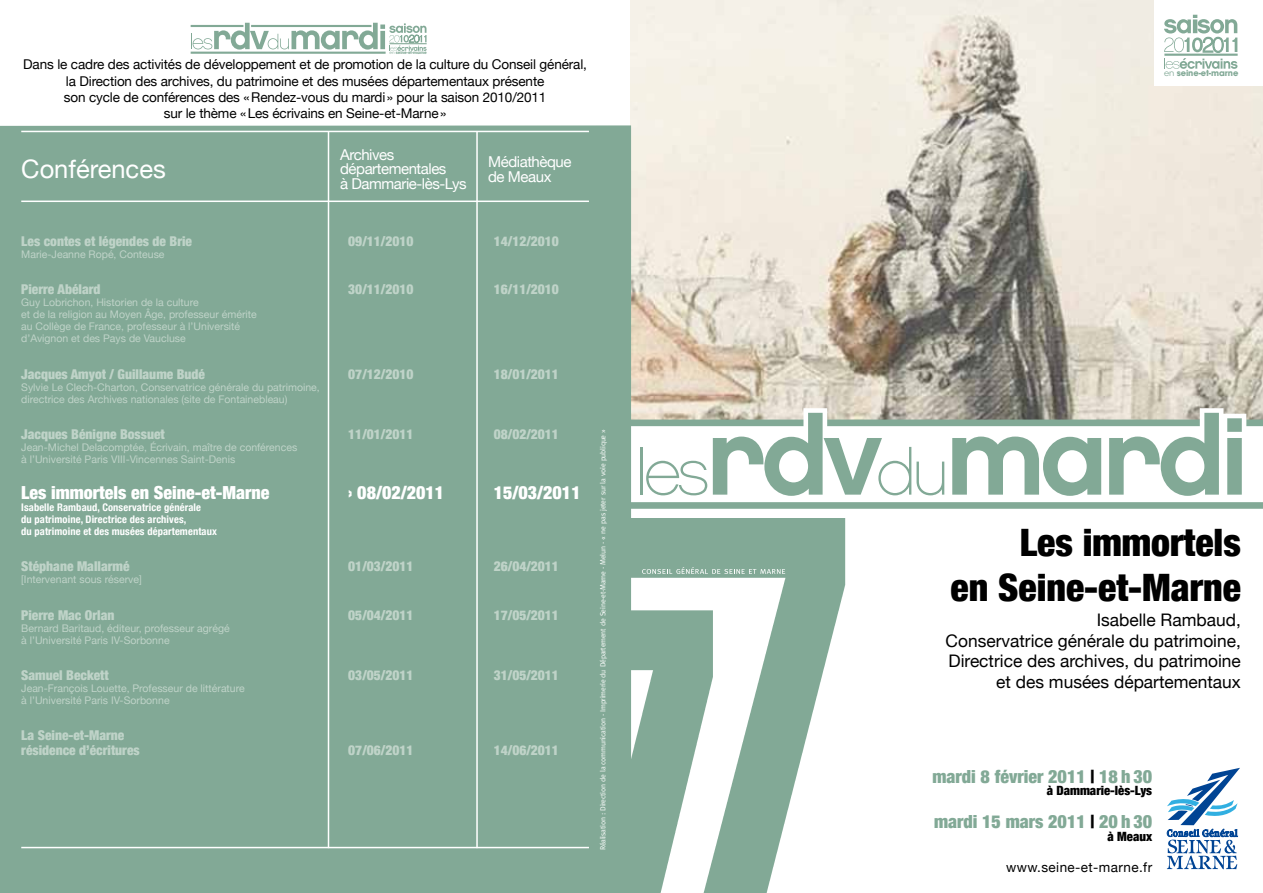
<style>
.page{position:relative;width:1263px;height:893px;background:#fff}
.page>*{position:absolute;margin:0;border:0;box-sizing:border-box;transform-origin:0 0}
.t1{font:900 condensed 37.8px/45.3px "Helvetica Neue";color:#000;text-align:right}
.t2{font:25.5px "Helvetica Neue";color:#fff}
.t3{font:900 condensed 18px "Helvetica Neue";color:#fff}
.t4{font:900 condensed 18px "Helvetica Neue";color:#82a996}
.t5{font:17.4px/20.5px "Helvetica Neue";color:#000;text-align:right}
.t6{font:15px/14.9px "Helvetica Neue";letter-spacing:-.03em;color:#fff}
.t7{font:900 condensed 13.5px/15px "Helvetica Neue";color:#bfd3c8}
.t8{font:13.5px/16.2px "Helvetica Neue";letter-spacing:-.01em;color:#000;text-align:center}
.t9{font:13.5px "Helvetica Neue";letter-spacing:.03em;color:#000}
.t10{font:900 condensed 12.75px "Helvetica Neue";color:#000}
.t11{font:10.5px/12px "Helvetica Neue";color:#bfd3c8}
.t12{font:700 condensed 10.5px/12px "Helvetica Neue";letter-spacing:.01em;color:#fff}
.t13{font:700 8.25px "ITC Avant Garde Std";letter-spacing:-.01em;color:#82a996}
.t14{font:7.5px "Meta";letter-spacing:-.025em;color:#fff}
.t15{font:700 4.2px "ITC Avant Garde Std";letter-spacing:-.01em;color:#82a996}
.s1{font-weight:400}
.s2{color:#000}
</style>
<div class="page">
<img style="left:631px;top:0;width:632px;height:420px">
<div style="left:1155px;top:0;width:108px;height:85px;background:#fff"></div>
<div style="left:0;top:125px;width:631px;height:768px;background:#82a996"></div>
<img style="left:631px;top:519px;width:215px;height:374px">
<svg style="left:642px;top:567px;width:143px;height:7px"></svg>
<div style="left:627px;top:502px;width:636px;height:7px;background:#82a996"></div>
<div style="left:617px;top:420px;width:646px;height:6px;background:#82a996"></div>
<svg style="left:637px;top:404px;width:614px;height:105px"></svg>
<hr style="left:328px;top:132px;width:1px;height:716px;background:#fff">
<hr style="left:476px;top:132px;width:2px;height:716px;background:#fff">
<hr style="left:21px;top:201px;width:568px;height:1px;background:#fff">
<hr style="left:21px;top:131px;width:568px;height:1px;background:#fff">
<hr style="left:21px;top:847px;width:568px;height:1px;background:#fff">
<svg style="left:1154px;top:10px;width:84px;height:59px"></svg>
<svg style="left:1167px;top:768px;width:73px;height:101px"></svg>
<svg style="left:190px;top:22px;width:237px;height:32px"></svg>
<p class="t15" style="left:389px;top:50px;width:39px"><span class="s1">en</span> seine-et-marne</p>
<p class="t8" style="left:23px;top:56px;width:565px">Dans le cadre des activités de développement et de promotion de la culture du Conseil général, la Direction des archives, du patrimoine et des musées départementaux présente<br>son cycle de conférences des «Rendez-vous du mardi» pour la saison 2010/2011<br>sur le thème «Les écrivains en Seine-et-Marne»</p>
<h3 class="t6" style="left:340px;top:147px;width:128px">Archives départementales<br>à Dammarie-lès-Lys</h3>
<h2 class="t2" style="left:21px;top:154px;width:146px">Conférences</h2>
<h3 class="t6" style="left:488px;top:154px;width:85px">Médiathèque de Meaux</h3>
<p class="t7" style="left:21px;top:233px;width:172px">Les contes et légendes de Brie</p>
<p class="t7" style="left:348px;top:233px;width:67px">09/11/2010</p>
<p class="t7" style="left:494px;top:233px;width:67px">14/12/2010</p>
<p class="t11" style="left:21px;top:248px;width:145px">Marie-Jeanne Ropé, Conteuse</p>
<p class="t7" style="left:21px;top:282px;width:81px">Pierre Abélard</p>
<p class="t7" style="left:348px;top:282px;width:67px">30/11/2010</p>
<p class="t7" style="left:494px;top:282px;width:67px">16/11/2010</p>
<p class="t11" style="left:21px;top:296px;width:237px">Guy Lobrichon, Historien de la culture<br>et de la religion au Moyen Âge, professeur émérite au Collège de France, professeur à l’Université d’Avignon et des Pays de Vaucluse</p>
<p class="t7" style="left:21px;top:366px;width:185px">Jacques Amyot / Guillaume Budé</p>
<p class="t7" style="left:348px;top:366px;width:67px">07/12/2010</p>
<p class="t7" style="left:494px;top:366px;width:67px">18/01/2011</p>
<p class="t11" style="left:21px;top:381px;width:300px">Sylvie Le Clech-Charton, Conservatrice générale du patrimoine, directrice des Archives nationales (site de Fontainebleau)</p>
<p class="t7" style="left:21px;top:426px;width:145px">Jacques Bénigne Bossuet</p>
<p class="t7" style="left:348px;top:426px;width:67px">11/01/2011</p>
<p class="t7" style="left:494px;top:426px;width:67px">08/02/2011</p>
<p class="t11" style="left:21px;top:441px;width:277px">Jean-Michel Delacomptée, Écrivain, maître de conférences à l’Université Paris VIII-Vincennes Saint-Denis</p>
<h3 class="t3" style="left:21px;top:482px;width:250px">Les immortels en Seine-et-Marne</h3>
<h3 class="t3" style="left:348px;top:482px;width:97px">› 08/02/2011</h3>
<h3 class="t3" style="left:494px;top:482px;width:88px">15/03/2011</h3>
<p class="t12" style="left:21px;top:501px;width:197px">Isabelle Rambaud, Conservatrice générale<br>du patrimoine, Directrice des archives,<br>du patrimoine et des musées départementaux</p>
<p class="t7" style="left:21px;top:559px;width:110px">Stéphane Mallarmé</p>
<p class="t7" style="left:348px;top:559px;width:67px">01/03/2011</p>
<p class="t7" style="left:494px;top:559px;width:67px">26/04/2011</p>
<p class="t11" style="left:21px;top:573px;width:122px">[Intervenant sous réserve]</p>
<p class="t7" style="left:21px;top:607px;width:95px">Pierre Mac Orlan</p>
<p class="t7" style="left:348px;top:607px;width:67px">05/04/2011</p>
<p class="t7" style="left:494px;top:607px;width:67px">17/05/2011</p>
<p class="t11" style="left:21px;top:622px;width:210px">Bernard Baritaud, éditeur, professeur agrégé à l’Université Paris IV-Sorbonne</p>
<p class="t7" style="left:21px;top:667px;width:89px">Samuel Beckett</p>
<p class="t7" style="left:348px;top:667px;width:67px">03/05/2011</p>
<p class="t7" style="left:494px;top:667px;width:67px">31/05/2011</p>
<p class="t11" style="left:21px;top:682px;width:225px">Jean-François Louette, Professeur de littérature à l’Université Paris IV-Sorbonne</p>
<p class="t7" style="left:21px;top:728px;width:120px">La Seine-et-Marne résidence d’écritures</p>
<p class="t7" style="left:348px;top:743px;width:67px">07/06/2011</p>
<p class="t7" style="left:494px;top:743px;width:67px">14/06/2011</p>
<p class="t14" style="left:599px;top:850px;width:423px;rotate:-90deg">Réalisation : Direction de la communication - Imprimerie du Département de Seine-et-Marne - Melun - « ne pas jeter sur la voie publique »</p>
<p class="t13" style="left:1164px;top:67px;width:76px"><span class="s1">en</span> seine-et-marne</p>
<h1 class="t1" style="left:950px;top:519px;width:292px">Les immortels<br>en Seine-et-Marne</h1>
<h3 class="t5" style="left:946px;top:609px;width:297px">Isabelle Rambaud,<br>Conservatrice générale du patrimoine,<br>Directrice des archives, du patrimoine et des musées départementaux</h3>
<h3 class="t4" style="left:932px;top:765px;width:221px">mardi 8 février 2011 <span class="s2">|</span> 18 h 30</h3>
<p class="t10" style="left:1047px;top:783px;width:107px">à Dammarie-lès-Lys</p>
<h3 class="t4" style="left:934px;top:810px;width:220px">mardi 15 mars 2011 <span class="s2">|</span> 20 h 30</h3>
<p class="t10" style="left:1107px;top:828px;width:46px">à Meaux</p>
<p class="t9" style="left:1006px;top:859px;width:148px">www.seine-et-marne.fr</p>
</div>
